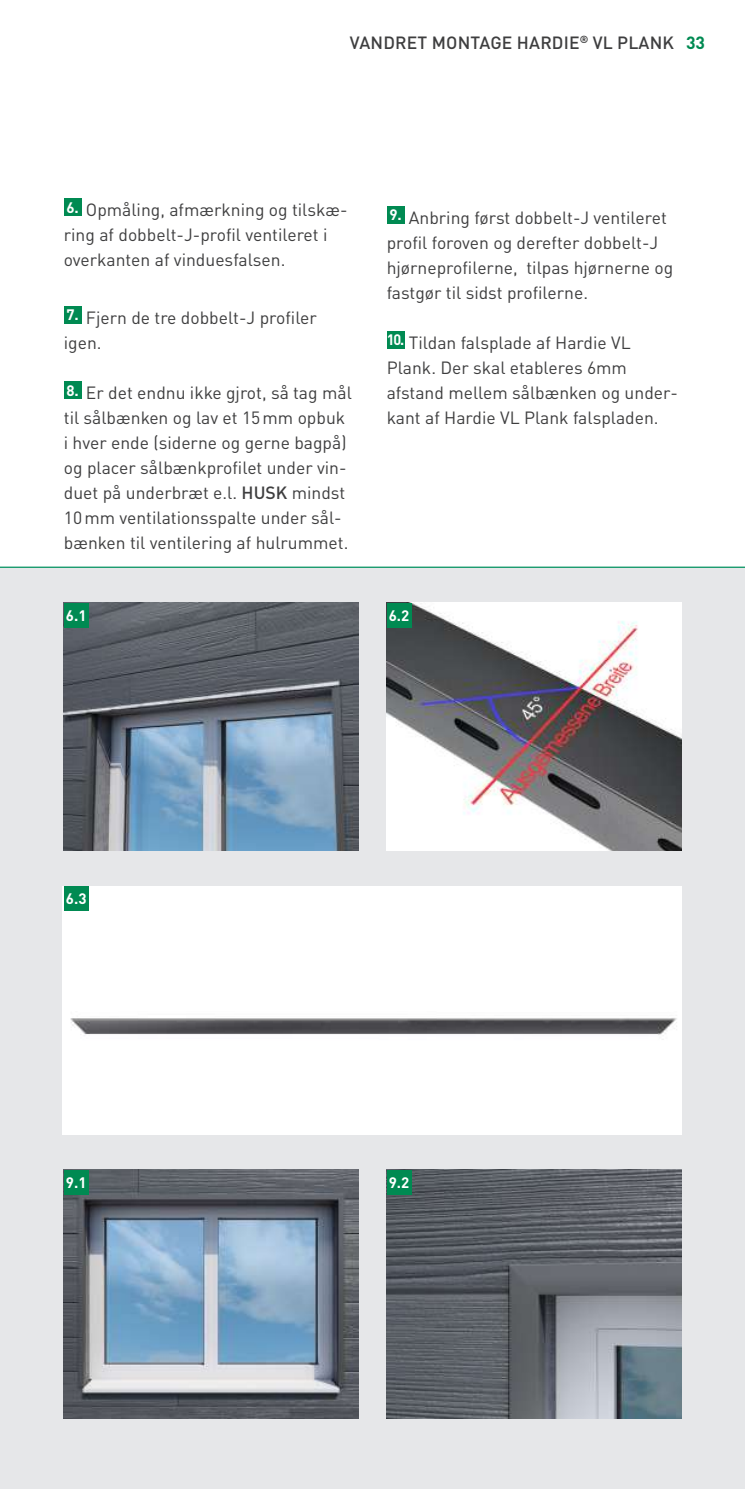
<style>
.page{position:relative;width:745px;height:1489px;background:#fff}
.page>*{position:absolute;margin:0;border:0;box-sizing:border-box;transform-origin:0 0}
.t1{font:17.5px/25px "DIN Pro";color:#3e3e3f}
.t2{font:500 17.5px "DIN Pro";letter-spacing:.01em;color:#3e3e3f}
.t3{font:700 17.5px "DIN Pro";color:#008a52}
.t4{font:700 15px "DIN Pro";color:#fff}
.s1{font-weight:500}
</style>
<div class="page">
<div style="left:0;top:568px;width:744px;height:920px;background:#e6e7e9"></div>
<hr style="left:0;top:566px;width:744px;height:2px;background:#00915e">
<div style="left:64px;top:198px;width:17px;height:18px;background:#008a52"></div>
<div style="left:64px;top:306px;width:17px;height:17px;background:#008a52"></div>
<div style="left:64px;top:381px;width:17px;height:17px;background:#008a52"></div>
<div style="left:386px;top:206px;width:18px;height:17px;background:#008a52"></div>
<div style="left:386px;top:331px;width:18px;height:17px;background:#008a52"></div>
<div style="left:62px;top:886px;width:618px;height:248px;background:#fff"></div>
<img style="left:64px;top:602px;width:294px;height:248px">
<div style="left:64px;top:602px;width:25px;height:25px;background:#008a52"></div>
<img style="left:386px;top:602px;width:294px;height:248px">
<div style="left:386px;top:602px;width:25px;height:25px;background:#008a52"></div>
<div style="left:64px;top:886px;width:25px;height:25px;background:#008a52"></div>
<img style="left:64px;top:1169px;width:294px;height:248px">
<div style="left:64px;top:1169px;width:25px;height:25px;background:#008a52"></div>
<img style="left:386px;top:1169px;width:294px;height:248px">
<div style="left:386px;top:1169px;width:25px;height:25px;background:#008a52"></div>
<p class="t2" style="left:350px;top:28px;width:325px">VANDRET MONTAGE HARDIE<sup>®</sup> VL PLANK</p>
<p class="t3" style="left:685px;top:28px;width:21px">33</p>
<p class="t1" style="left:64px;top:196px;width:285px"><sup>6.</sup> Opmåling, afmærkning og tilskæ&shy;ring af dobbelt-J-profil ventileret i overkanten af vinduesfalsen.</p>
<p class="t1" style="left:64px;top:303px;width:254px"><sup>7.</sup> Fjern de tre dobbelt-J profiler igen.</p>
<p class="t1" style="left:64px;top:378px;width:289px"><sup>8.</sup> Er det endnu ikke gjrot, så tag mål til sålbænken og lav et 15mm opbuk i hver ende (siderne og gerne bagpå) og placer sålbænkprofilet under vin&shy;duet på underbræt e.l. <span class="s1">HUSK</span> mindst 10mm ventilationsspalte under sål&shy;bænken til ventilering af hulrummet.</p>
<p class="t1" style="left:386px;top:203px;width:288px"><sup>9.</sup> Anbring først dobbelt-J ventileret profil foroven og derefter dobbelt-J hjørneprofilerne, tilpas hjørnerne og fastgør til sidst profilerne.</p>
<p class="t1" style="left:386px;top:328px;width:292px"><sup>10.</sup> Tildan falsplade af Hardie VL Plank. Der skal etableres 6mm afstand mellem sålbænken og under&shy;kant af Hardie VL Plank falspladen.</p>
<p class="t4" style="left:66px;top:603px;width:22px">6.1</p>
<p class="t4" style="left:388px;top:603px;width:22px">6.2</p>
<p class="t4" style="left:66px;top:886px;width:22px">6.3</p>
<p class="t4" style="left:66px;top:1170px;width:22px">9.1</p>
<p class="t4" style="left:388px;top:1170px;width:22px">9.2</p>
</div>
